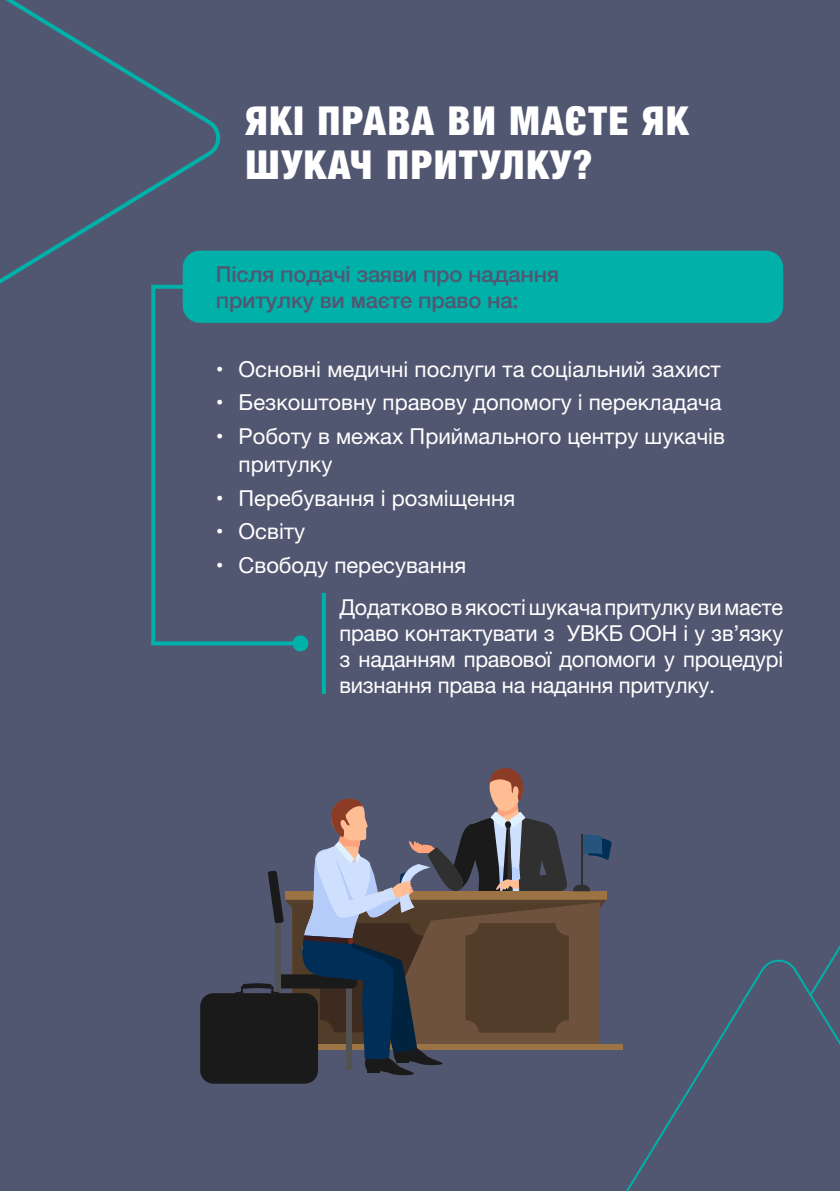
<style>
.page{position:relative;width:840px;height:1191px;background:#fff}
.page>*{position:absolute;margin:0;border:0;box-sizing:border-box;transform-origin:0 0}
.t1{font:900 condensed 40px/44px "Helvetica Neue";letter-spacing:.04em;color:#fff}
.t2{font:22px/26px "Helvetica Neue";color:#fff}
.t3{font:500 22px/26px "Helvetica Neue";letter-spacing:-.01em;color:#525771}
</style>
<div class="page">
<div style="left:0;top:0;width:839px;height:1191px;background:#525771"></div>
<div style="left:200px;top:993px;width:118px;height:90px;background:#1a1a1a;border-radius:13px"></div>
<svg style="left:235px;top:768px;width:376px;height:307px"></svg>
<svg style="left:0;top:0;width:226px;height:297px"></svg>
<svg style="left:155px;top:285px;width:28px;height:4px"></svg>
<svg style="left:151px;top:641px;width:141px;height:4px"></svg>
<div style="left:292px;top:635px;width:16px;height:16px;background:#00b1aa;border-radius:50%"></div>
<svg style="left:151px;top:285px;width:4px;height:358px"></svg>
<div style="left:183px;top:251px;width:599px;height:72px;background:#00b1aa;border-radius:17px"></div>
<hr style="left:322px;top:593px;width:4px;height:101px;background:#00b1aa">
<svg style="left:607px;top:955px;width:232px;height:236px"></svg>
<h1 class="t1" style="left:245px;top:97px;width:444px">ЯКІ ПРАВА ВИ МАЄТЕ ЯК<br>ШУКАЧ ПРИТУЛКУ?</h1>
<p class="t3" style="left:216px;top:260px;width:344px">Після подачі заяви про надання притулку ви маєте право на:</p>
<p class="t2" style="left:216px;top:357px;width:506px">• Основні медичні послуги та соціальний захист</p>
<p class="t2" style="left:216px;top:391px;width:507px">• Безкоштовну правову допомогу і перекладача</p>
<p class="t2" style="left:238px;top:423px;width:487px;line-height:28px;text-indent:-23px">• Роботу в межах Приймального центру шукачів притулку</p>
<p class="t2" style="left:216px;top:486px;width:301px">• Перебування і розміщення</p>
<p class="t2" style="left:216px;top:520px;width:91px">• Освіту</p>
<p class="t2" style="left:216px;top:553px;width:252px">• Свободу пересування</p>
<p class="t2" style="left:339px;top:595px;width:445px;text-align:justify">Додатково в якості шукача притулку ви маєте право контактувати з УВКБ ООН і у зв’язку з наданням правової допомоги у процедурі визнання права на надання притулку.</p>
</div>
